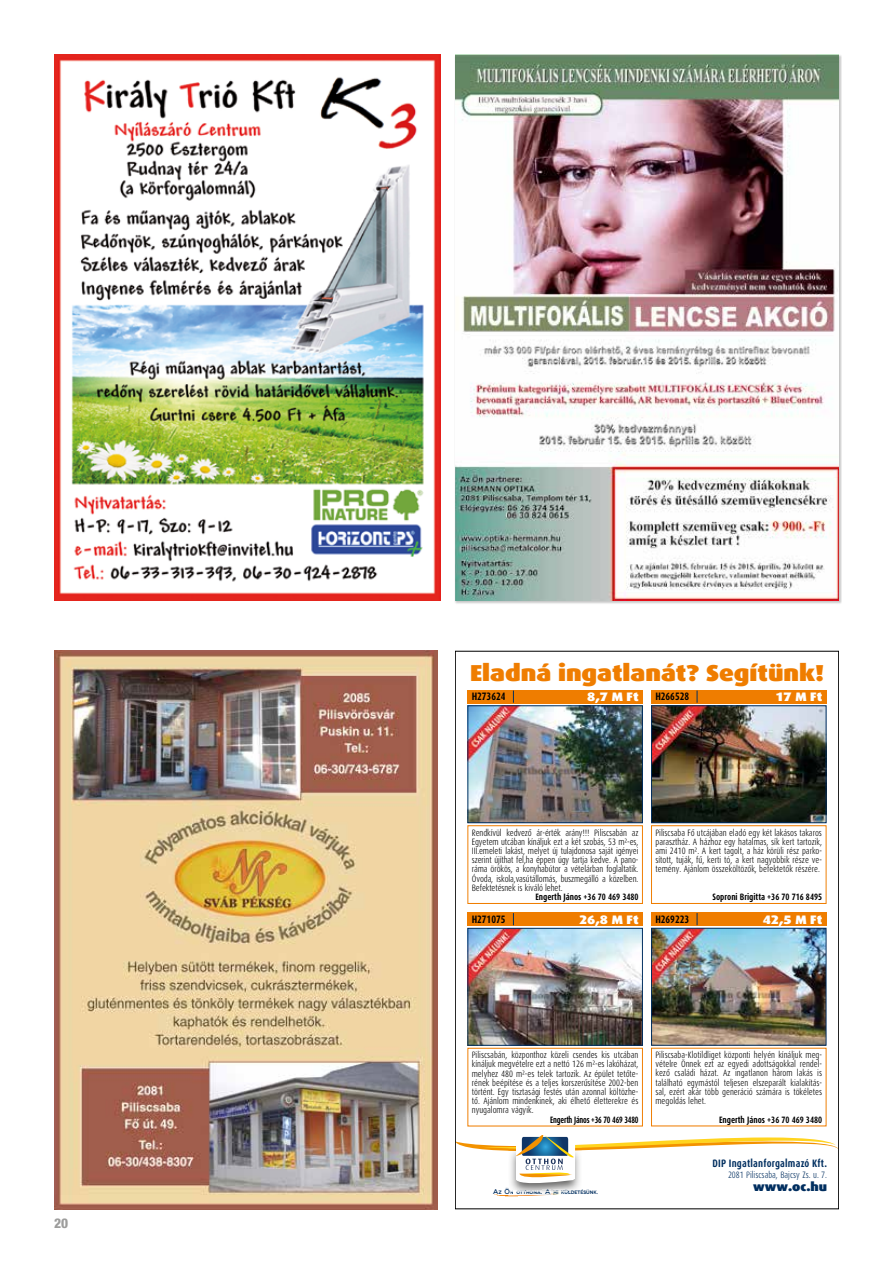
<style>
.page{position:relative;width:893px;height:1263px;background:#fff}
.page>*{position:absolute;margin:0;border:0;box-sizing:border-box;transform-origin:0 0}
.t1{font:900 23.1px "Dax CE Exp";color:#ef7d00;scale:.96 1}
.t2{font:800 condensed 13.5px "Helvetica Neue LT Pro";color:#9d9d9c}
.t3{font:900 12.3px "Dax CE Exp";color:#fff;scale:.96 1}
.t4{font:900 12.3px "Dax CE Exp";color:#002e5f;scale:.96 1}
.t5{font:700 10.8px "Dax CE Cond";color:#000;scale:.96 1}
.t6{font:700 10.8px "Dax CE Cond";letter-spacing:.025em;color:#002e5f;scale:.96 1}
.t7{font:300 9.3px/9.3px "Dax CE Cond";color:#000;text-align:justify;scale:.96 1}
.t8{font:700 9.3px "Dax CE Cond";color:#000;scale:.96 1}
.t9{font:300 9.3px "Dax CE Cond";color:#002e5f;scale:.96 1}
.t10{font:700 9.3px "Dax CE Cond";letter-spacing:-.02em;color:#000;scale:.86 1}
.t11{font:500 7.05px "Novecentowide";color:#002e5f;scale:.96 1}
.t12{font:600 4.95px "Novecentowide";color:#002e5f;scale:.96 1}
.s1{font-weight:500;font-size:7.05px}
.s2{color:#002c5b}
.s3{color:#002955}
.s4{font-size:7.05px}
.s5{color:#002d5c}
</style>
<div class="page">
<img style="left:455px;top:54px;width:384px;height:547px">
<img style="left:54px;top:651px;width:384px;height:558px">
<img style="left:54px;top:54px;width:386px;height:547px">
<img style="left:653px;top:707px;width:171px;height:114px">
<div style="left:651px;top:705px;width:175px;height:118px;border:1px solid #002e5f"></div>
<div style="left:651px;top:825px;width:175px;height:79px;border:1px solid #ef7d00"></div>
<div style="left:651px;top:690px;width:175px;height:13px;background:#ef7d00"></div>
<svg style="left:697px;top:690px;width:1px;height:13px"></svg>
<img style="left:653px;top:930px;width:171px;height:113px">
<div style="left:651px;top:928px;width:175px;height:117px;border:1px solid #002e5f"></div>
<div style="left:651px;top:912px;width:175px;height:14px;background:#ef7d00"></div>
<svg style="left:697px;top:913px;width:1px;height:12px"></svg>
<img style="left:469px;top:930px;width:172px;height:114px">
<div style="left:467px;top:928px;width:176px;height:118px;border:1px solid #002e5f"></div>
<div style="left:467px;top:1048px;width:176px;height:78px;border:1px solid #ef7d00"></div>
<div style="left:467px;top:913px;width:176px;height:13px;background:#ef7d00"></div>
<svg style="left:513px;top:913px;width:1px;height:12px"></svg>
<img style="left:469px;top:707px;width:172px;height:114px">
<div style="left:467px;top:705px;width:176px;height:118px;border:1px solid #002e5f"></div>
<div style="left:467px;top:825px;width:176px;height:79px;border:1px solid #ef7d00"></div>
<div style="left:467px;top:690px;width:176px;height:13px;background:#ef7d00"></div>
<svg style="left:513px;top:690px;width:1px;height:13px"></svg>
<img style="left:494px;top:1194px;width:24px;height:3px">
<img style="left:508px;top:1194px;width:51px;height:2px">
<svg style="left:457px;top:1135px;width:380px;height:59px"></svg>
<h2 class="t2" style="left:54px;top:1214px;width:16px">20</h2>
<h1 class="t1" style="left:470px;top:659px;width:370px">Eladná ingatlanát? Segítünk!</h1>
<p class="t5" style="left:472px;top:691px;width:37px">H273624</p>
<h3 class="t3" style="left:587px;top:690px;width:55px">8,7 M Ft</h3>
<p class="t5" style="left:655px;top:691px;width:37px">H266528</p>
<h3 class="t3" style="left:775px;top:690px;width:50px">17 M Ft</h3>
<p class="t7" style="left:472px;top:828px;width:175px">Rendkívül kedvező ár-érték arány!!! Piliscsabán az Egyetem utcában kínáljuk ezt a két szobás, 53 m²-es, III.emeleti lakást, melyet új tulajdonosa saját igényei szerint újíthat fel,ha éppen úgy tartja kedve. A pano&shy;ráma örökös, a konyhabútor a vételárban foglaltatik.<br>Óvoda, iskola,vasútállomás, buszmegálló a közelben.<br>Befektetésnek is kiváló lehet.</p>
<p class="t8" style="left:535px;top:892px;width:109px">Engerth János +36 70 469 3480</p>
<p class="t5" style="left:472px;top:913px;width:37px">H271075</p>
<h3 class="t3" style="left:579px;top:912px;width:64px">26,8 M Ft</h3>
<p class="t7" style="left:655px;top:828px;width:175px">Piliscsaba Fő utcájában eladó egy két lakásos takaros parasztház. A házhoz egy hatalmas, sík kert tartozik, ami 2410 m². A kert tagolt, a ház körüli rész parko&shy;sított, tuják, fű, kerti tó, a kert nagyobbik része ve&shy;temény. Ajánlom összeköltözők, befektetők részére.</p>
<p class="t8" style="left:712px;top:892px;width:116px">Soproni Brigitta +36 70 716 8495</p>
<p class="t5" style="left:655px;top:913px;width:37px">H269223</p>
<h3 class="t3" style="left:763px;top:912px;width:64px">42,5 M Ft</h3>
<p class="t7" style="left:472px;top:1050px;width:175px">Piliscsabán, központhoz közeli csendes kis utcában kínáljuk megvételre ezt a nettó 126 m²-es lakóházat, melyhez 480 m²-es telek tartozik. Az épület tetőte&shy;rének beépítése és a teljes korszerűsítése 2002-ben történt. Egy tisztasági festés után azonnal költözhe&shy;tő. Ajánlom mindenkinek, aki élhető életterekre és nyugalomra vágyik.</p>
<p class="t10" style="left:550px;top:1114px;width:104px">Engerth János +36 70 469 3480</p>
<p class="t12" style="left:493px;top:1189px;width:109px"><span class="s1">A</span>Z <span class="s1">Ö</span>N <span class="s2">OTT</span><span class="s3">HONA</span><span class="s4">.</span> <span class="s1">A</span> MI <span class="s2">KÜ</span><span class="s5">LDE</span>TÉSÜNK</p>
<p class="t11" style="left:597px;top:1187px;width:3px">.</p>
<p class="t7" style="left:655px;top:1050px;width:175px">Piliscsaba-Klotildliget központi helyén kínáljuk meg&shy;vételre Önnek ezt az egyedi adottságokkal rendel&shy;kező családi házat. Az ingatlanon három lakás is található egymástól teljesen elszeparált kialakítás&shy;sal, ezért akár több generáció számára is tökéletes megoldás lehet.</p>
<p class="t8" style="left:719px;top:1114px;width:109px">Engerth János +36 70 469 3480</p>
<p class="t6" style="left:713px;top:1157px;width:121px">DIP Ingatlanforgalmazó Kft.</p>
<p class="t9" style="left:728px;top:1170px;width:105px">2081 Piliscsaba, Bajcsy Zs. u. 7.</p>
<h3 class="t4" style="left:753px;top:1179px;width:78px">www.oc.hu</h3>
</div>
